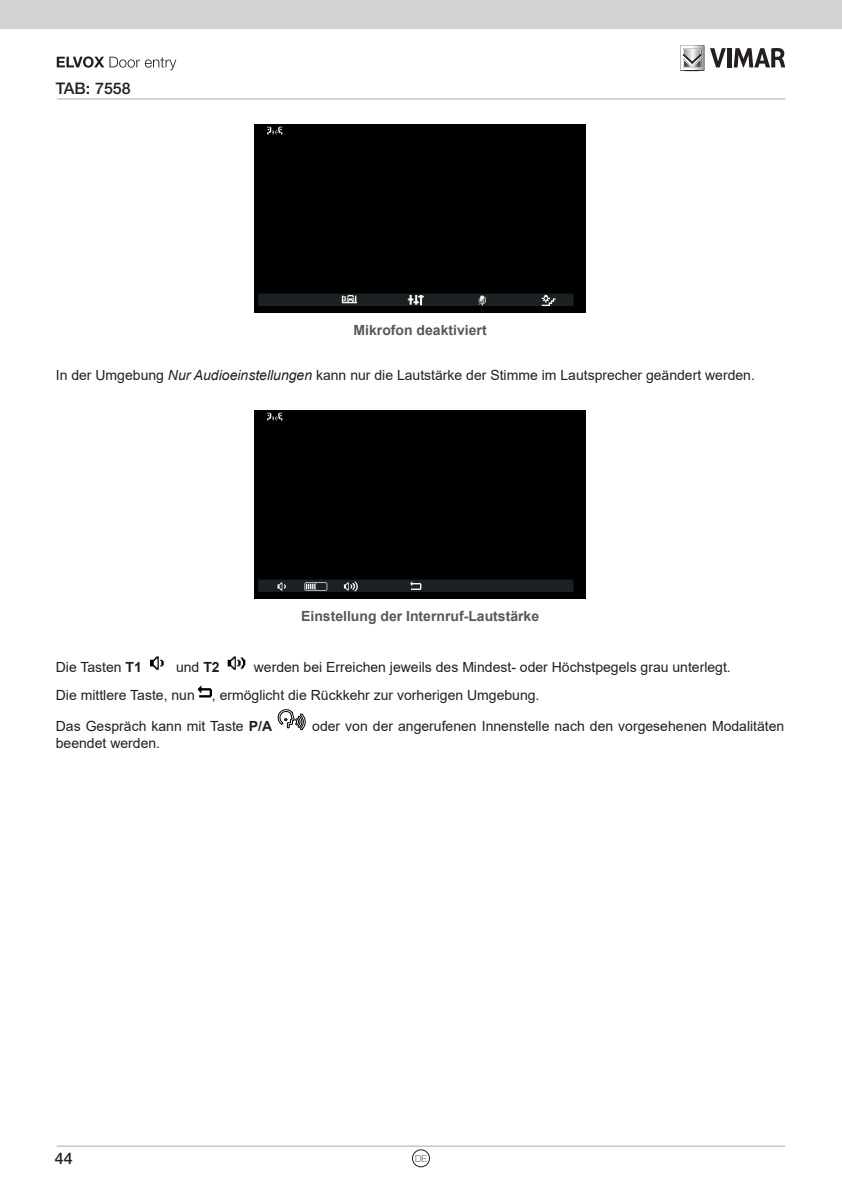
<style>
.page{position:relative;width:842px;height:1191px;background:#fff}
.page>*{position:absolute;margin:0;border:0;box-sizing:border-box;transform-origin:0 0}
.t1{font:500 16px "Helvetica Neue LT Std";color:#231f20}
.t2{font:14px/28.2px "Arial";color:#231f20}
.t3{font:700 14px "Arial";color:#57585a}
.t4{font:100 9.6px "Helvetica Neue LT Std";color:#231f20}
.s1{font-style:italic}
.s2{font-weight:700}
</style>
<div class="page">
<hr style="left:57px;top:1145px;width:728px;height:1px;background:#a8a9ad">
<div style="left:0;top:0;width:842px;height:28px;background:#d1d2d4"></div>
<svg style="left:680px;top:45px;width:24px;height:27px"></svg>
<svg style="left:710px;top:48px;width:16px;height:19px"></svg>
<hr style="left:727px;top:48px;width:4px;height:19px;background:#231f20">
<svg style="left:734px;top:48px;width:51px;height:19px"></svg>
<hr style="left:57px;top:98px;width:728px;height:1px;background:#a8a9ad">
<svg style="left:57px;top:56px;width:119px;height:14px"></svg>
<div style="left:412px;top:1149px;width:18px;height:18px;border:1px solid #231f20;border-radius:50%"></div>
<div style="left:254px;top:125px;width:332px;height:187px;background:#000001"></div>
<div style="left:254px;top:411px;width:332px;height:187px;background:#000001"></div>
<img style="left:150px;top:656px;width:14px;height:14px">
<img style="left:227px;top:656px;width:19px;height:14px">
<img style="left:199px;top:685px;width:13px;height:13px">
<svg style="left:278px;top:709px;width:28px;height:21px"></svg>
<p class="t1" style="left:56px;top:79px;width:76px">TAB: 7558</p>
<p class="t3" style="left:354px;top:320px;width:135px">Mikrofon deaktiviert</p>
<p class="t2" style="left:56px;top:361px;width:701px">In der Umgebung <span class="s1">Nur Audioeinstellungen</span> kann nur die Lautstärke der Stimme im Lautsprecher geändert werden.</p>
<p class="t3" style="left:301px;top:606px;width:240px">Einstellung der Internruf-Lautstärke</p>
<p class="t2" style="left:56px;top:653px;width:676px;text-indent:198px">werden bei Erreichen jeweils des Mindest- oder Höchstpegels grau unterlegt.<br>Die mittlere Taste, nun , ermöglicht die Rückkehr zur vorherigen Umgebung.</p>
<p class="t2" style="left:56px;top:711px;width:218px">Das Gespräch kann mit Taste <span class="s2">P/A</span></p>
<p class="t2" style="left:312px;top:711px;width:474px">oder von der angerufenen Innenstelle nach den vorgesehenen Modalitäten</p>
<p class="t2" style="left:56px;top:728px;width:106px">beendet werden.</p>
<p class="t2" style="left:56px;top:653px;width:88px">Die Tasten <span class="s2">T1</span></p>
<p class="t2" style="left:176px;top:653px;width:45px">und <span class="s2">T2</span></p>
<p class="t1" style="left:55px;top:1148px;width:19px">44</p>
<p class="t4" style="left:415px;top:1153px;width:13px">DE</p>
</div>
